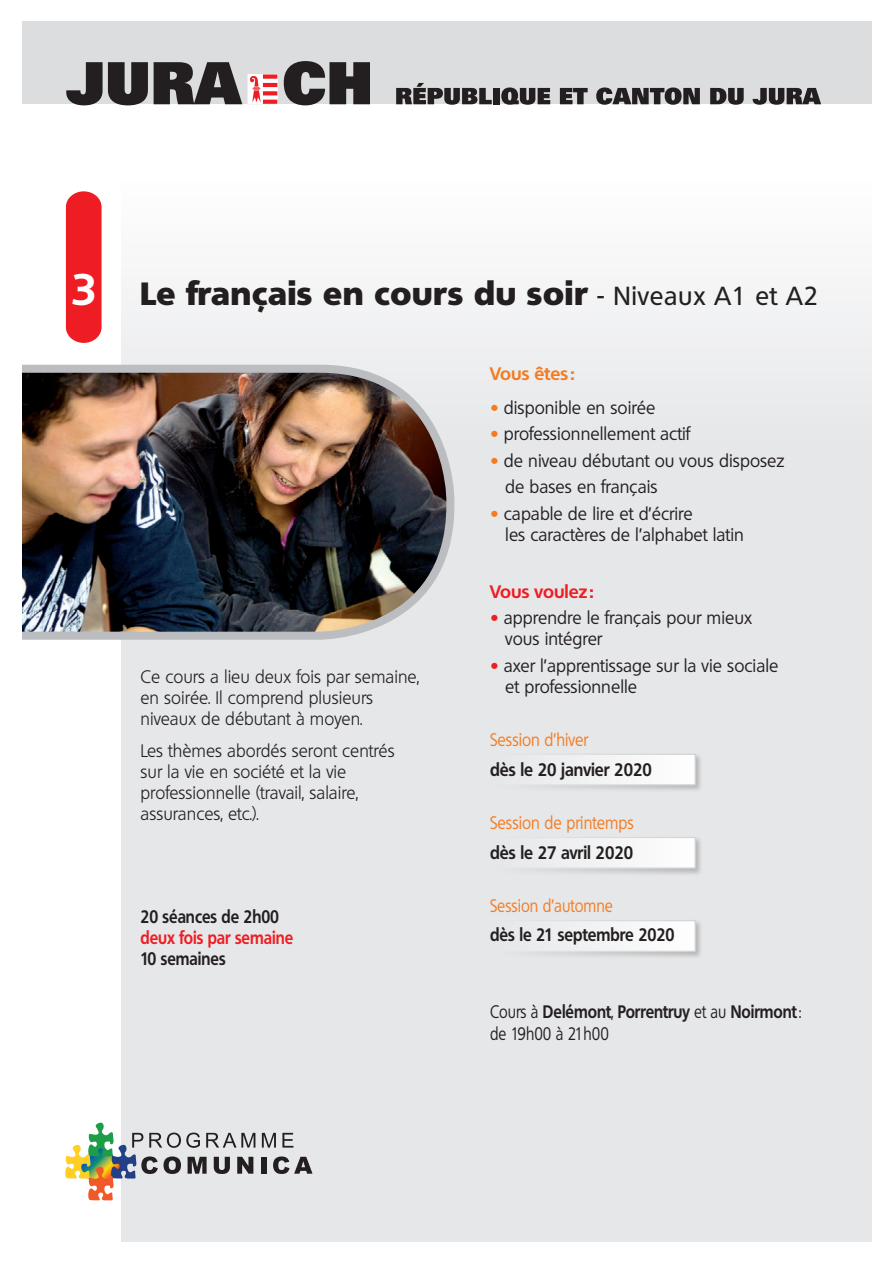
<style>
.page{position:relative;width:893px;height:1263px;background:#fff}
.page>*{position:absolute;margin:0;border:0;box-sizing:border-box;transform-origin:0 0}
.t1{font:700 42.9px "Quebec";color:#fff}
.t2{font:800 31.2px "Quebec";letter-spacing:.03em;color:#231f20}
.t3{font:17.55px/21px "Quebec";color:#231f20}
.t4{font:300 17.55px/21px "Quebec";color:#231f20}
.t5{font:700 17.55px/21px "Quebec";color:#231f20;scale:.85 1}
.t6{font:700 17.55px "Quebec";color:#231f20;scale:.9 1}
.t7{font:17.55px "Quebec";color:#f47b21;scale:.9 1}
.t8{font:700 17.55px "Quebec";color:#231f20;scale:.87 1}
.t9{font:700 17.55px "Quebec";color:#ee1d23;scale:.85 1}
.t10{font:17.55px "Quebec";color:#f47b21;scale:.87 1}
.t11{font:700 17.55px "Quebec";color:#ee1d23}
.t12{font:700 17.55px "Quebec";color:#f47b21}
.s1{font-weight:500;font-size:25.35px}
.s2{font-family:"Frutiger";font-weight:300;font-stretch:condensed;color:#f47b21}
.s3{font-family:"Frutiger";font-weight:300;font-stretch:condensed;color:#ee1d23}
.s4{font-weight:400}
</style>
<div class="page">
<div style="left:121px;top:180px;width:751px;height:1062px;background:#e6e7e9"></div>
<svg style="left:66px;top:191px;width:36px;height:152px"></svg>
<img style="left:22px;top:365px;width:432px;height:275px">
<div style="left:473px;top:835px;width:230px;height:41px;background:#231f20;opacity:.25"></div>
<div style="left:474px;top:837px;width:222px;height:31px;background:#f1f1f2;border:1px solid #d1d2d4"></div>
<div style="left:473px;top:752px;width:230px;height:41px;background:#231f20;opacity:.25"></div>
<div style="left:474px;top:754px;width:222px;height:31px;background:#f1f1f2;border:1px solid #d1d2d4"></div>
<div style="left:473px;top:918px;width:230px;height:41px;background:#231f20;opacity:.25"></div>
<div style="left:474px;top:920px;width:222px;height:32px;background:#f1f1f2;border:1px solid #d1d2d4"></div>
<div style="left:18px;top:21px;width:854px;height:158px;background:#dcdddf"></div>
<div style="left:18px;top:104px;width:854px;height:75px;background:#fff"></div>
<svg style="left:66px;top:62px;width:82px;height:43px"></svg>
<svg style="left:154px;top:62px;width:88px;height:42px"></svg>
<svg style="left:283px;top:61px;width:87px;height:44px"></svg>
<svg style="left:396px;top:83px;width:96px;height:22px"></svg>
<div style="left:493px;top:88px;width:7px;height:16px;background:#231f20"></div>
<svg style="left:501px;top:87px;width:49px;height:18px"></svg>
<svg style="left:560px;top:88px;width:28px;height:16px"></svg>
<svg style="left:596px;top:87px;width:104px;height:18px"></svg>
<svg style="left:710px;top:88px;width:34px;height:17px"></svg>
<svg style="left:753px;top:88px;width:68px;height:17px"></svg>
<svg style="left:261px;top:76px;width:15px;height:26px"></svg>
<div style="left:248px;top:74px;width:30px;height:30px;border:1px solid #fff"></div>
<hr style="left:263px;top:83px;width:14px;height:4px;background:#ee1d23">
<svg style="left:263px;top:91px;width:14px;height:4px"></svg>
<svg style="left:263px;top:100px;width:14px;height:4px"></svg>
<svg style="left:263px;top:75px;width:14px;height:4px"></svg>
<svg style="left:250px;top:76px;width:11px;height:27px"></svg>
<div style="left:0;top:13px;width:21px;height:1238px;background:#fff"></div>
<svg style="left:262px;top:1133px;width:14px;height:14px"></svg>
<svg style="left:282px;top:1133px;width:11px;height:14px"></svg>
<svg style="left:65px;top:1122px;width:190px;height:79px"></svg>
<div style="left:261px;top:1157px;width:5px;height:17px;background:#231f20"></div>
<svg style="left:273px;top:1156px;width:40px;height:18px"></svg>
<h1 class="t1" style="left:71px;top:261px;width:27px">3</h1>
<h2 class="t2" style="left:140px;top:272px;width:679px">Le français en cours du soir <span class="s1">- Niveaux A1 et A2</span></h2>
<p class="t12" style="left:490px;top:362px;width:86px">Vous êtes :</p>
<p class="t3" style="left:490px;top:397px;width:167px"><span class="s2">•</span> disponible en soirée</p>
<p class="t3" style="left:490px;top:423px;width:202px"><span class="s2">•</span> professionnellement actif</p>
<p class="t3" style="left:505px;top:447px;width:281px;line-height:26.5px;text-indent:-15px"><span class="s2">•</span> de niveau débutant ou vous disposez de bases en français</p>
<p class="t3" style="left:505px;top:503px;width:240px;text-indent:-15px"><span class="s2">•</span> capable de lire et d’écrire<br>les caractères de l’alphabet latin</p>
<p class="t4" style="left:140px;top:666px;width:280px">Ce cours a lieu deux fois par semaine, en soirée. Il comprend plusieurs niveaux de débutant à moyen.</p>
<p class="t4" style="left:140px;top:740px;width:256px">Les thèmes abordés seront centrés sur la vie en société et la vie professionnelle (travail, salaire, assurances, etc.).</p>
<p class="t5" style="left:140px;top:905px;width:165px">20 séances de 2h00</p>
<p class="t9" style="left:140px;top:926px;width:181px">deux fois par semaine</p>
<p class="t5" style="left:140px;top:947px;width:102px">10 semaines</p>
<p class="t11" style="left:490px;top:580px;width:105px">Vous voulez :</p>
<p class="t3" style="left:505px;top:607px;width:248px;text-indent:-15px"><span class="s3">•</span> apprendre le français pour mieux vous intégrer</p>
<p class="t3" style="left:505px;top:655px;width:275px;text-indent:-15px"><span class="s3">•</span> axer l’apprentissage sur la vie sociale et professionnelle</p>
<p class="t7" style="left:490px;top:729px;width:111px">Session d’hiver</p>
<p class="t6" style="left:490px;top:758px;width:181px">dès le 20 janvier 2020</p>
<p class="t7" style="left:490px;top:812px;width:161px">Session de printemps</p>
<p class="t6" style="left:490px;top:841px;width:161px">dès le 27 avril 2020</p>
<p class="t10" style="left:490px;top:894px;width:143px">Session d’automne</p>
<p class="t8" style="left:490px;top:923px;width:214px">dès le 21 septembre 2020</p>
<p class="t5" style="left:490px;top:1001px;width:368px"><span class="s4">Cours à</span> Delémont<span class="s4">,</span> Porrentruy <span class="s4">et au</span> Noirmont<span class="s4">: de 19h00 à 21h00</span></p>
</div>
